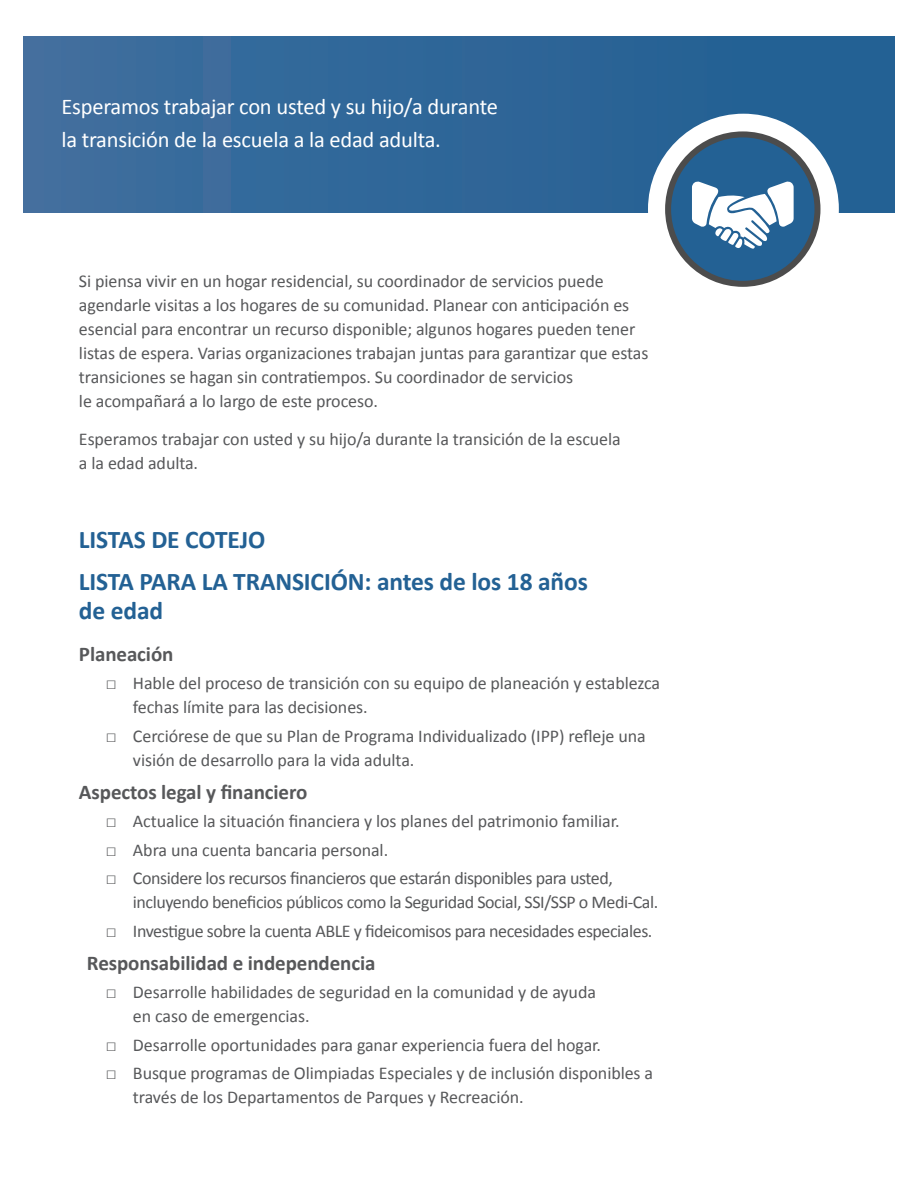
<style>
.page{position:relative;width:918px;height:1188px;background:#fff}
.page>*{position:absolute;margin:0;border:0;box-sizing:border-box;transform-origin:0 0}
.t1{font:700 25.5px/42px "Calibri";letter-spacing:-.005em;color:#236194}
.t2{font:22.5px/33px "Calibri";letter-spacing:-.01em;color:#fff}
.t3{font:700 21px "Calibri";letter-spacing:-.005em;color:#57585a}
.t4{font:18px/24px "Calibri";letter-spacing:-.005em;color:#57585a}
.t5{font:18px/24px "Calibri";letter-spacing:-.025em;color:#57585a}
</style>
<div class="page">
<div style="left:23px;top:36px;width:872px;height:176px;background:linear-gradient(to right,#406e9e,#1f5f92)"></div>
<div style="left:648px;top:114px;width:191px;height:191px;background:#fff;border-radius:50%"></div>
<svg style="left:665px;top:131px;width:155px;height:156px"></svg>
<p class="t2" style="left:62px;top:90px;width:438px">Esperamos trabajar con usted y su hijo/a durante la transición de la escuela a la edad adulta.</p>
<p class="t4" style="left:79px;top:269px;width:571px">Si piensa vivir en un hogar residencial, su coordinador de servicios puede agendarle visitas a los hogares de su comunidad. Planear con anticipación es esencial para encontrar un recurso disponible; algunos hogares pueden tener listas de espera. Varias organizaciones trabajan juntas para garantizar que estas transiciones se hagan sin contratiempos. Su coordinador de servicios<br>le acompañará a lo largo de este proceso.</p>
<p class="t4" style="left:79px;top:427px;width:543px">Esperamos trabajar con usted y su hijo/a durante la transición de la escuela a la edad adulta.</p>
<h1 class="t1" style="left:79px;top:519px;width:510px">LISTAS DE COTEJO<br>LISTA PARA LA TRANSICIÓN: antes de los 18 años</h1>
<h1 class="t1" style="left:79px;top:589px;width:86px">de edad</h1>
<p class="t3" style="left:79px;top:640px;width:96px">Planeación</p>
<p class="t4" style="left:133px;top:671px;width:529px;text-indent:-27px">□ Hable del proceso de transición con su equipo de planeación y establezca fechas límite para las decisiones.</p>
<p class="t4" style="left:133px;top:724px;width:514px;text-indent:-27px">□ Cerciórese de que su Plan de Programa Individualizado (IPP) refleje una visión de desarrollo para la vida adulta.</p>
<p class="t3" style="left:79px;top:778px;width:230px">Aspectos legal y financiero</p>
<p class="t4" style="left:106px;top:809px;width:515px">□ Actualice la situación financiera y los planes del patrimonio familiar.</p>
<p class="t4" style="left:106px;top:838px;width:284px">□ Abra una cuenta bancaria personal.</p>
<p class="t5" style="left:133px;top:866px;width:527px;text-indent:-27px">□ Considere los recursos financieros que estarán disponibles para usted, incluyendo beneficios públicos como la Seguridad Social, SSI/SSP o Medi-Cal.</p>
<p class="t5" style="left:106px;top:919px;width:548px">□ Investigue sobre la cuenta ABLE y fideicomisos para necesidades especiales.</p>
<p class="t3" style="left:87px;top:949px;width:290px">Responsabilidad e independencia</p>
<p class="t4" style="left:133px;top:980px;width:465px;text-indent:-27px">□ Desarrolle habilidades de seguridad en la comunidad y de ayuda en caso de emergencias.</p>
<p class="t4" style="left:106px;top:1033px;width:497px">□ Desarrolle oportunidades para ganar experiencia fuera del hogar.</p>
<p class="t4" style="left:133px;top:1061px;width:522px;text-indent:-27px">□ Busque programas de Olimpiadas Especiales y de inclusión disponibles a través de los Departamentos de Parques y Recreación.</p>
</div>
